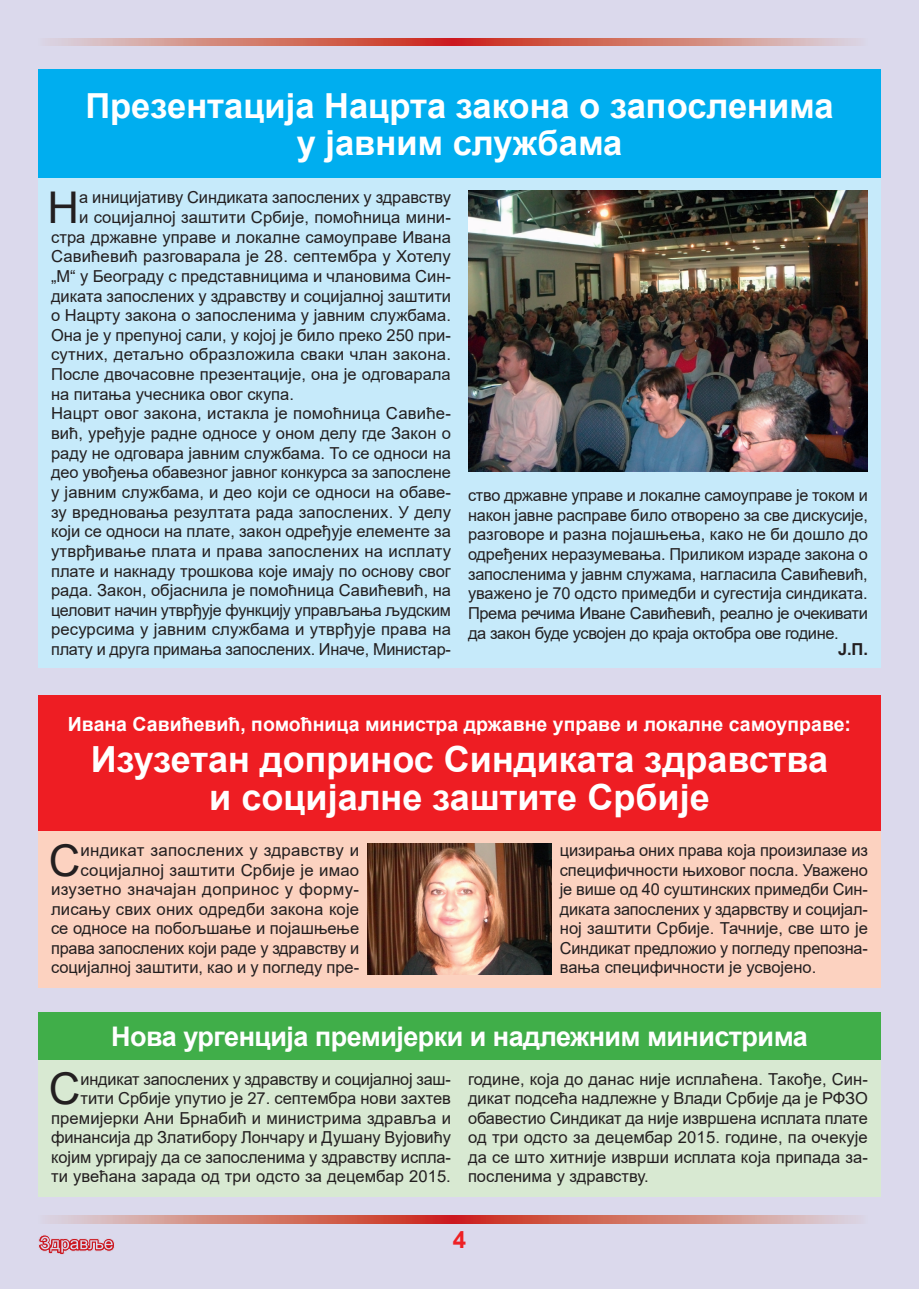
<style>
.page{position:relative;width:919px;height:1289px;background:#fff}
.page>*{position:absolute;margin:0;border:0;box-sizing:border-box;transform-origin:0 0}
.t1{font:43.8px "Arial";color:#231f20}
.t2{font:700 36px/37.5px "Arial";color:#fff;text-align:center}
.t3{font:700 34.5px/37.5px "Arial";color:#fff;text-align:center}
.t4{font:700 27px "Arial";letter-spacing:-.02em;color:#fff}
.t5{font:700 24px "Arial";color:#ee2124}
.t6{font:700 19.5px "Arial";color:#fff}
.t7{font:16.5px/19.5px "Arial";color:#231f20;text-align:justify}
.t8{font:700 16.5px "Arial";color:#231f20}
</style>
<div class="page">
<div style="left:0;top:0;width:918px;height:1288px;background:#dbd9ec"></div>
<img style="left:48px;top:1215px;width:810px;height:8px">
<svg style="left:38px;top:1235px;width:77px;height:19px"></svg>
<img style="left:48px;top:38px;width:810px;height:8px">
<div style="left:38px;top:69px;width:842px;height:110px;background:#00aeef"></div>
<div style="left:38px;top:179px;width:842px;height:489px;background:#c6eafa"></div>
<img style="left:468px;top:191px;width:399px;height:280px">
<div style="left:38px;top:695px;width:842px;height:136px;background:#ee1d23"></div>
<div style="left:38px;top:831px;width:842px;height:157px;background:#fcd2c0"></div>
<div style="left:38px;top:1060px;width:842px;height:136px;background:#d8e9d2"></div>
<img style="left:367px;top:844px;width:184px;height:130px">
<div style="left:38px;top:1012px;width:842px;height:48px;background:#40ae49"></div>
<h3 class="t3" style="left:85px;top:87px;width:749px">Презентација Нацрта закона о запосленима у јавним службама</h3>
<h1 class="t1" style="left:48px;top:177px;width:33px">Н</h1>
<p class="t7" style="left:79px;top:188px;width:373px">а иницијативу Синдиката запослених у здравству</p>
<p class="t7" style="left:79px;top:207px;width:373px">и социјалној заштити Србије, помоћница мини-</p>
<p class="t7" style="left:51px;top:227px;width:401px">стра државне управе и локалне самоуправе Ивана</p>
<p class="t7" style="left:51px;top:246px;width:401px">Савићевић разговарала је 28. септембра у Хотелу</p>
<p class="t7" style="left:51px;top:266px;width:401px">„М“ у Београду с представницима и члановима Син-</p>
<p class="t7" style="left:51px;top:286px;width:401px">диката запослених у здравству и социјалној заштити</p>
<p class="t7" style="left:51px;top:305px;width:401px">о Нацрту закона о запосленима у јавним службама.</p>
<p class="t7" style="left:51px;top:325px;width:401px">Она је у препуној сали, у којој је било преко 250 при-</p>
<p class="t7" style="left:51px;top:345px;width:401px">сутних, детаљно образложила сваки члан закона.</p>
<p class="t7" style="left:51px;top:364px;width:401px">После двочасовне презентације, она је одговарала</p>
<p class="t7" style="left:51px;top:384px;width:244px">на питања учесника овог скупа.</p>
<p class="t7" style="left:51px;top:404px;width:401px">Нацрт овог закона, истакла је помоћница Савиће-</p>
<p class="t7" style="left:51px;top:423px;width:401px">вић, уређује радне односе у оном делу где Закон о</p>
<p class="t7" style="left:51px;top:443px;width:401px">раду не одговара јавним службама. То се односи на</p>
<p class="t7" style="left:51px;top:462px;width:401px">део увођења обавезног јавног конкурса за запослене</p>
<p class="t7" style="left:51px;top:482px;width:401px">у јавним службама, и део који се односи на обаве-</p>
<p class="t7" style="left:51px;top:502px;width:401px">зу вредновања резултата рада запослених. У делу</p>
<p class="t7" style="left:51px;top:521px;width:401px">који се односи на плате, закон одређује елементе за</p>
<p class="t7" style="left:51px;top:541px;width:401px">утврђивање плата и права запослених на исплату</p>
<p class="t7" style="left:51px;top:561px;width:401px">плате и накнаду трошкова које имају по основу свог</p>
<p class="t7" style="left:51px;top:580px;width:401px">рада. Закон, објаснила је помоћница Савићевић, на</p>
<p class="t7" style="left:51px;top:600px;width:401px">целовит начин утврђује функцију управљања људским</p>
<p class="t7" style="left:51px;top:620px;width:401px">ресурсима у јавним службама и утврђује права на</p>
<p class="t7" style="left:51px;top:639px;width:401px">плату и друга примања запослених. Иначе, Министар-</p>
<p class="t7" style="left:468px;top:485px;width:401px">ство државне управе и локалне самоуправе је током и након јавне расправе било отворено за све дискусије, разговоре и разна појашњења, како не би дошло до одређених неразумевања. Приликом израде закона о запосленима у јавнм служама, нагласила Савићевић, уважено је 70 одсто примедби и сугестија синдиката.<br>Према речима Иване Савићевић, реално је очекивати да закон буде усвојен до краја октобра ове године.</p>
<p class="t8" style="left:838px;top:637px;width:31px">Ј.П.</p>
<p class="t6" style="left:68px;top:710px;width:784px">Ивана Савићевић, помоћница министра државне управе и локалне самоуправе:</p>
<h2 class="t2" style="left:91px;top:741px;width:738px">Изузетан допринос Синдиката здравства и социјалне заштите Србије</h2>
<h1 class="t1" style="left:49px;top:830px;width:33px">С</h1>
<p class="t7" style="left:51px;top:840px;width:310px;text-align:right">индикат запослених у здравству и социјалној заштити Србије је имао изузетно значајан допринос у форму&shy;лисању свих оних одредби закона које се односе на побољшање и појашњење права запослених који раде у здравству и социјалној заштити, као и у погледу пре-</p>
<p class="t7" style="left:559px;top:840px;width:310px">цизирања оних права која произилазе из специфичности њиховог посла. Уважено је више од 40 суштинских примедби Син&shy;диката запослених у здарвству и социјал&shy;ној заштити Србије. Тачније, све што је Синдикат предложио у погледу препозна&shy;вања специфичности је усвојено.</p>
<h3 class="t4" style="left:111px;top:1017px;width:698px">Нова ургенција премијерки и надлежним министрима</h3>
<h1 class="t1" style="left:49px;top:1058px;width:33px">С</h1>
<p class="t7" style="left:51px;top:1069px;width:401px;text-align:right">индикат запослених у здравству и социјалној заш&shy;тити Србије упутио је 27. септембра нови захтев премијерки Ани Брнабић и министрима здравља и финансија др Златибору Лончару и Душану Вујовићу којим ургирају да се запосленима у здравству испла&shy;ти увећана зарада од три одсто за децембaр 2015.</p>
<p class="t7" style="left:468px;top:1069px;width:401px">године, која до данас није исплаћена. Такође, Син&shy;дикат подсећа надлежне у Влади Србије да је РФЗО обавестио Синдикат да није извршена исплата плате од три одсто за децембар 2015. године, па очекује да се што хитније изврши исплата која припада за&shy;посленима у здравству.</p>
<h3 class="t5" style="left:453px;top:1222px;width:15px">4</h3>
</div>
